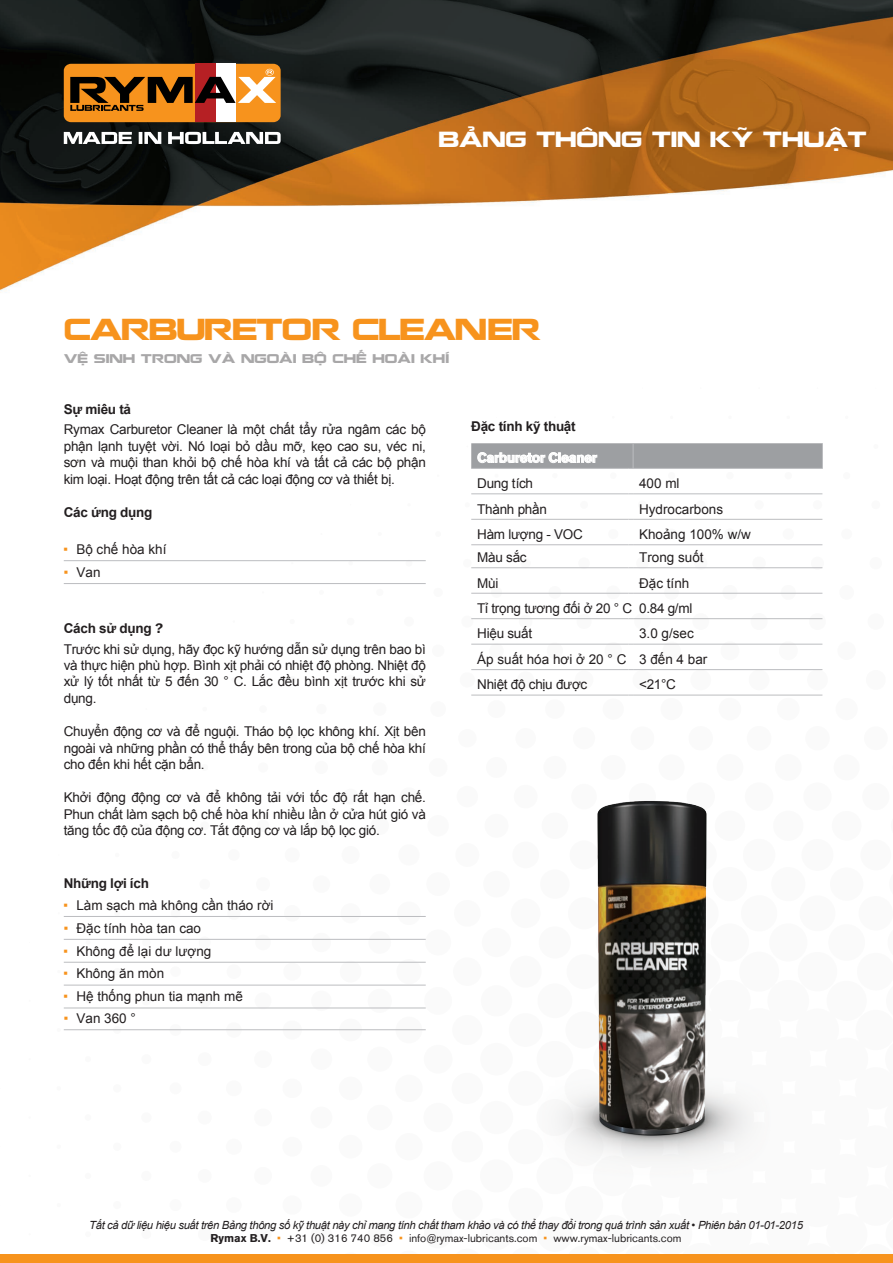
<style>
.page{position:relative;width:893px;height:1263px;background:#fff}
.page>*{position:absolute;margin:0;border:0;box-sizing:border-box;transform-origin:0 0}
.t1{font:27px "Nokianvirallinenkirjasin REGULAR";letter-spacing:-.05em;color:#f7931d}
.t2{font:19.5px "UTM Nokia";letter-spacing:-.01em;color:#fff}
.t3{font:13.5px/16.4px "Arial";letter-spacing:-.02em;color:#231f20;text-align:justify}
.t4{font:13.5px/25.5px "Arial";color:#231f20}
.t5{font:700 13.5px "Arial";letter-spacing:-.02em;color:#231f20}
.t6{font:700 13.5px "Akzidenz Grotesk BQ";letter-spacing:-.02em;color:#fff}
.t7{font:italic 11.25px "Arial";letter-spacing:-.03em;color:#231f20}
.t8{font:11.25px "Akzidenz Grotesk BQ";color:#231f20}
.t9{font:11.25px "UTM Nokia";color:#a8a7a8}
.s1{font-family:"Akzidenz Grotesk BQ";color:#f7931d}
.s2{font-weight:700}
.s3{font-family:"Akzidenz Grotesk BQ";font-weight:700}
.s4{color:#f7931d}
</style>
<div class="page">
<svg style="left:63px;top:493px;width:760px;height:538px"></svg>
<img style="left:0;top:0;width:893px;height:293px">
<div style="left:64px;top:64px;width:217px;height:58px;background:#f7931d;border-radius:7px"></div>
<div style="left:215px;top:64px;width:21px;height:58px;background:#fff"></div>
<div style="left:195px;top:64px;width:20px;height:58px;background:#b62024"></div>
<svg style="left:70px;top:69px;width:206px;height:42px"></svg>
<svg style="left:64px;top:132px;width:217px;height:12px"></svg>
<div style="left:0;top:1254px;width:893px;height:9px;background:#f7931d"></div>
<hr style="left:64px;top:916px;width:362px;height:1px;background:#bcbdc0">
<hr style="left:64px;top:939px;width:362px;height:1px;background:#bcbdc0">
<hr style="left:64px;top:962px;width:362px;height:1px;background:#bcbdc0">
<hr style="left:64px;top:985px;width:362px;height:1px;background:#bcbdc0">
<hr style="left:64px;top:1007px;width:362px;height:1px;background:#bcbdc0">
<hr style="left:64px;top:1029px;width:362px;height:1px;background:#bcbdc0">
<hr style="left:471px;top:493px;width:158px;height:1px;background:#bcbdc0">
<hr style="left:633px;top:493px;width:189px;height:1px;background:#bcbdc0">
<hr style="left:471px;top:519px;width:158px;height:1px;background:#bcbdc0">
<hr style="left:633px;top:519px;width:189px;height:1px;background:#bcbdc0">
<hr style="left:471px;top:544px;width:158px;height:1px;background:#bcbdc0">
<hr style="left:633px;top:544px;width:189px;height:1px;background:#bcbdc0">
<hr style="left:471px;top:567px;width:158px;height:1px;background:#bcbdc0">
<hr style="left:633px;top:567px;width:189px;height:1px;background:#bcbdc0">
<hr style="left:471px;top:593px;width:158px;height:1px;background:#bcbdc0">
<hr style="left:633px;top:593px;width:189px;height:1px;background:#bcbdc0">
<hr style="left:471px;top:618px;width:158px;height:1px;background:#bcbdc0">
<hr style="left:633px;top:618px;width:189px;height:1px;background:#bcbdc0">
<hr style="left:471px;top:644px;width:158px;height:1px;background:#bcbdc0">
<hr style="left:633px;top:644px;width:189px;height:1px;background:#bcbdc0">
<hr style="left:471px;top:669px;width:158px;height:1px;background:#bcbdc0">
<hr style="left:633px;top:669px;width:189px;height:1px;background:#bcbdc0">
<hr style="left:471px;top:695px;width:158px;height:1px;background:#bcbdc0">
<hr style="left:633px;top:695px;width:189px;height:1px;background:#bcbdc0">
<svg style="left:471px;top:443px;width:352px;height:26px;background:#a6a7aa"></svg>
<svg style="left:477px;top:528px;width:76px;height:12px"></svg>
<svg style="left:477px;top:577px;width:33px;height:11px"></svg>
<hr style="left:64px;top:560px;width:362px;height:1px;background:#bcbdc0">
<hr style="left:64px;top:583px;width:362px;height:1px;background:#bcbdc0">
<img style="left:492px;top:741px;width:320px;height:420px">
<h2 class="t2" style="left:439px;top:123px;width:430px">BẢNG THÔNG TIN KỸ THUẬT</h2>
<h1 class="t1" style="left:64px;top:313px;width:479px">CARBURETOR CLEANER</h1>
<p class="t9" style="left:64px;top:349px;width:387px">VỆ SINH TRONG VÀ NGOÀI BỘ CHẾ HOÀI KHÍ</p>
<p class="t5" style="left:64px;top:399px;width:69px">Sự miêu tả</p>
<p class="t3" style="left:64px;top:421px;width:364px">Rymax Carburetor Cleaner là một chất tẩy rửa ngâm các bộ phận lạnh tuyệt vời. Nó loại bỏ dầu mỡ, kẹo cao su, véc ni, sơn và muội than khỏi bộ chế hòa khí và tất cả các bộ phận kim loại. Hoạt động trên tất cả các loại động cơ và thiết bị.</p>
<p class="t5" style="left:64px;top:503px;width:90px">Các ứng dụng</p>
<p class="t4" style="left:64px;top:537px;width:104px"><span class="s1">•</span> Bộ chế hòa khí</p>
<p class="t3" style="left:64px;top:564px;width:38px"><span class="s1">•</span> Van</p>
<p class="t3" style="left:64px;top:618px;width:364px;line-height:20.9px"><span class="s2">Cách sử dụng</span> <span class="s3">?<br></span>Trước khi sử dụng, hãy đọc kỹ hướng dẫn sử dụng trên bao bì</p>
<p class="t3" style="left:64px;top:657px;width:364px">và thực hiện phù hợp. Bình xịt phải có nhiệt độ phòng. Nhiệt độ xử lý tốt nhất từ 5 đến 30 ° C. Lắc đều bình xịt trước khi sử dụng.</p>
<p class="t3" style="left:64px;top:723px;width:364px">Chuyển động cơ và để nguội. Tháo bộ lọc không khí. Xịt bên ngoài và những phần có thể thấy bên trong của bộ chế hòa khí cho đến khi hết cặn bẩn.</p>
<p class="t3" style="left:64px;top:789px;width:364px">Khởi động động cơ và để không tải với tốc độ rất hạn chế.<br>Phun chất làm sạch bộ chế hòa khí nhiều lần ở cửa hút gió và tăng tốc độ của động cơ. Tắt động cơ và lắp bộ lọc gió.</p>
<p class="t5" style="left:64px;top:873px;width:87px">Những lợi ích</p>
<p class="t4" style="left:64px;top:892px;width:211px"><span class="s1">•</span> Làm sạch mà không cần tháo rời</p>
<p class="t4" style="left:64px;top:915px;width:139px"><span class="s1">•</span> Đặc tính hòa tan cao</p>
<p class="t4" style="left:64px;top:938px;width:149px"><span class="s1">•</span> Không để lại dư lượng</p>
<p class="t4" style="left:64px;top:961px;width:102px"><span class="s1">•</span> Không ăn mòn</p>
<p class="t4" style="left:64px;top:984px;width:181px"><span class="s1">•</span> Hệ thống phun tia mạnh mẽ</p>
<p class="t3" style="left:64px;top:1010px;width:74px"><span class="s1">•</span> Van 360 °</p>
<p class="t5" style="left:471px;top:417px;width:106px">Đặc tính kỹ thuật</p>
<p class="t6" style="left:477px;top:450px;width:121px">Carburetor Cleaner</p>
<p class="t3" style="left:477px;top:475px;width:57px">Dung tích</p>
<p class="t3" style="left:639px;top:475px;width:42px">400 ml</p>
<p class="t3" style="left:477px;top:501px;width:71px">Thành phần</p>
<p class="t4" style="left:639px;top:496px;width:86px">Hydrocarbons</p>
<p class="t3" style="left:477px;top:526px;width:107px">Hàm lượng - VOC</p>
<p class="t4" style="left:639px;top:521px;width:113px">Khoảng 100% w/w</p>
<p class="t3" style="left:477px;top:549px;width:51px">Màu sắc</p>
<p class="t4" style="left:639px;top:544px;width:66px">Trong suốt</p>
<p class="t3" style="left:477px;top:574px;width:23px">Mùi</p>
<p class="t3" style="left:477px;top:570px;width:217px;line-height:25.5px;text-align:left;text-indent:162px">Đặc tính<br>Tỉ trọng tương đối ở 20 ° C 0.84 g/ml<br>Hiệu suất</p>
<p class="t4" style="left:477px;top:621px;width:232px;text-indent:162px">3.0 g/sec<br>Áp suất hóa hơi ở 20 ° C 3 đến 4 bar<br>Nhiệt độ chịu được</p>
<p class="t3" style="left:639px;top:676px;width:38px">&lt;21°C</p>
<p class="t7" style="left:89px;top:1217px;width:715px">Tất cả dữ liệu hiệu suất trên Bảng thông số kỹ thuật này chỉ mang tính chất tham khảo và có thể thay đổi trong quá trình sản xuất • Phiên bản 01-01-2015</p>
<p class="t8" style="left:210px;top:1231px;width:473px"><span class="s2">Rymax B.V.</span> <span class="s4">•</span> +31 (0) 316 740 856 <span class="s4">•</span> info@rymax-lubricants.com <span class="s4">•</span> www.rymax-lubricants.com</p>
</div>
